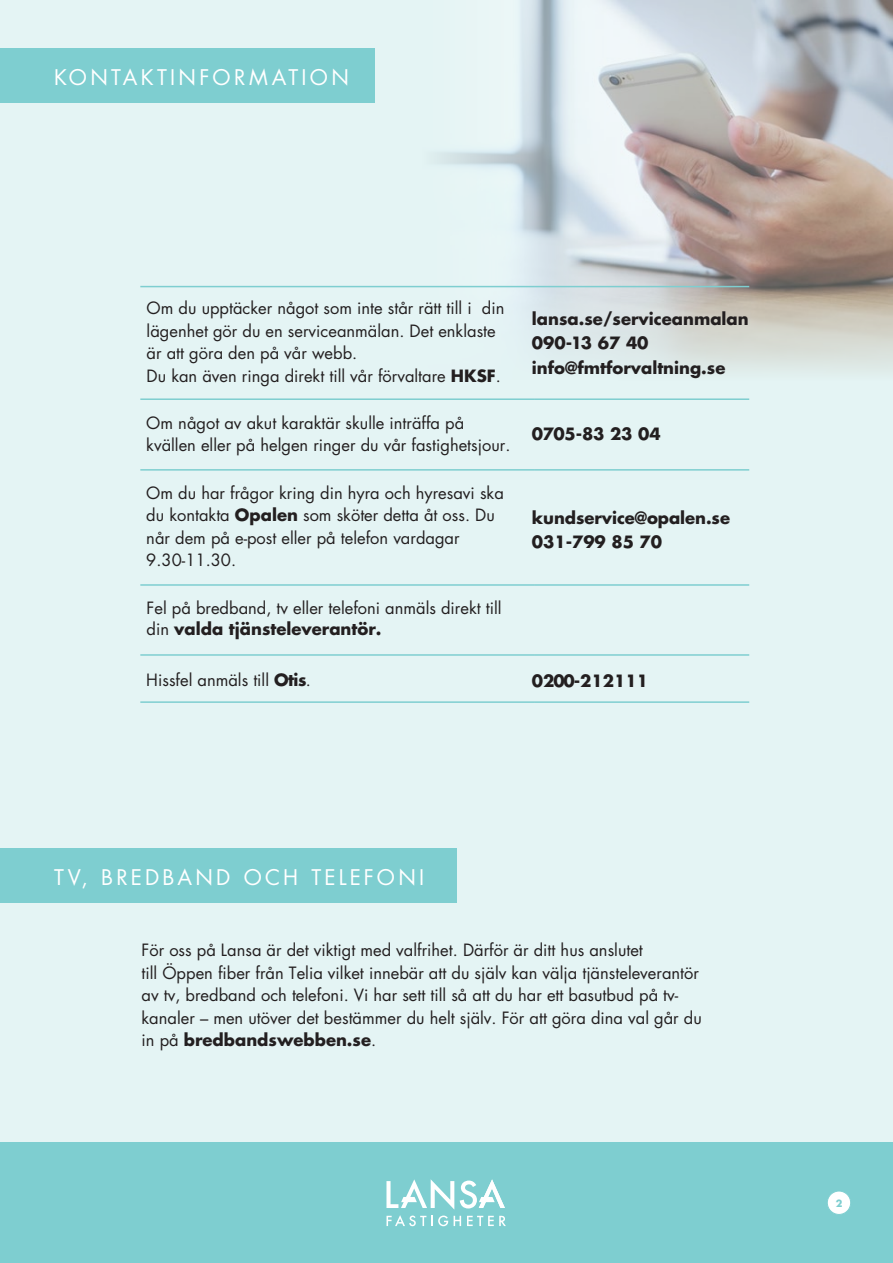
<style>
.page{position:relative;width:893px;height:1263px;background:#fff}
.page>*{position:absolute;margin:0;border:0;box-sizing:border-box;transform-origin:0 0}
.t1{font:21px "Futura Std";letter-spacing:.155em;color:#fff}
.t2{font:16.5px/22.5px "Futura Std";color:#231f20}
.t3{font:700 16.5px/24.5px "Futura Std";color:#231f20}
.t4{font:700 9.6px "Futura Std";color:#7eced0}
.s1{font-weight:700}
</style>
<div class="page">
<div style="left:0;top:0;width:893px;height:1143px;background:#e4f4f4"></div>
<div style="left:0;top:1143px;width:893px;height:120px;background:#7eced0"></div>
<svg style="left:386px;top:1179px;width:120px;height:47px"></svg>
<img style="left:421px;top:0;width:472px;height:371px">
<div style="left:0;top:48px;width:374px;height:54px;background:#7eced0"></div>
<div style="left:0;top:848px;width:456px;height:54px;background:#7eced0"></div>
<hr style="left:140px;top:286px;width:395px;height:1px;background:#7eced0">
<hr style="left:535px;top:286px;width:214px;height:1px;background:#7eced0">
<hr style="left:140px;top:398px;width:395px;height:2px;background:#7eced0">
<hr style="left:535px;top:398px;width:214px;height:2px;background:#7eced0">
<hr style="left:140px;top:469px;width:395px;height:2px;background:#7eced0">
<hr style="left:535px;top:469px;width:214px;height:2px;background:#7eced0">
<hr style="left:140px;top:654px;width:395px;height:2px;background:#7eced0">
<hr style="left:535px;top:654px;width:214px;height:2px;background:#7eced0">
<hr style="left:140px;top:584px;width:395px;height:2px;background:#7eced0">
<hr style="left:535px;top:584px;width:214px;height:2px;background:#7eced0">
<hr style="left:140px;top:701px;width:395px;height:2px;background:#7eced0">
<hr style="left:535px;top:701px;width:214px;height:2px;background:#7eced0">
<div style="left:827px;top:1191px;width:24px;height:23px;background:#fff;border-radius:50%"></div>
<div style="left:827px;top:1191px;width:24px;height:23px;border:1px solid #7eced0;border-radius:50%"></div>
<p class="t1" style="left:54px;top:65px;width:296px">KONTAKTINFORMATION</p>
<p class="t2" style="left:147px;top:297px;width:359px">Om du upptäcker något som inte står rätt till i din lägenhet gör du en serviceanmälan. Det enklaste är att göra den på vår webb.<br>Du kan även ringa direkt till vår förvaltare <span class="s1">HKSF</span>.</p>
<p class="t3" style="left:532px;top:306px;width:218px">lansa.se/serviceanmalan<br>090-13 67 40 info@fmtforvaltning.se</p>
<p class="t2" style="left:146px;top:412px;width:366px">Om något av akut karaktär skulle inträffa på kvällen eller på helgen ringer du vår fastighetsjour.</p>
<p class="t3" style="left:532px;top:422px;width:130px">0705-83 23 04</p>
<p class="t2" style="left:146px;top:482px;width:359px">Om du har frågor kring din hyra och hyresavi ska du kontakta <span class="s1">Opalen</span> som sköter detta åt oss. Du når dem på e-post eller på telefon vardagar 9.30-11.30.</p>
<p class="t2" style="left:147px;top:598px;width:356px;line-height:20.7px">Fel på bredband, tv eller telefoni anmäls direkt till din <span class="s1">valda tjänsteleverantör.</span></p>
<p class="t3" style="left:532px;top:505px;width:200px">kundservice@opalen.se<br>031-799 85 70</p>
<p class="t2" style="left:146px;top:669px;width:166px">Hissfel anmäls till <span class="s1">Otis</span>.</p>
<p class="t3" style="left:532px;top:669px;width:118px">0200-212111</p>
<p class="t1" style="left:54px;top:865px;width:372px">TV, BREDBAND OCH TELEFONI</p>
<p class="t2" style="left:142px;top:938px;width:562px">För oss på Lansa är det viktigt med valfrihet. Därför är ditt hus anslutet<br>till Öppen fiber från Telia vilket innebär att du själv kan välja tjänsteleverantör av tv, bredband och telefoni. Vi har sett till så att du har ett basutbud på tv&shy;kanaler – men utöver det bestämmer du helt själv. För att göra dina val går du in på <span class="s1">bredbandswebben.se</span>.</p>
<p class="t4" style="left:833px;top:1198px;width:14px">13</p>
<p class="t4" style="left:836px;top:1198px;width:8px">2</p>
</div>
